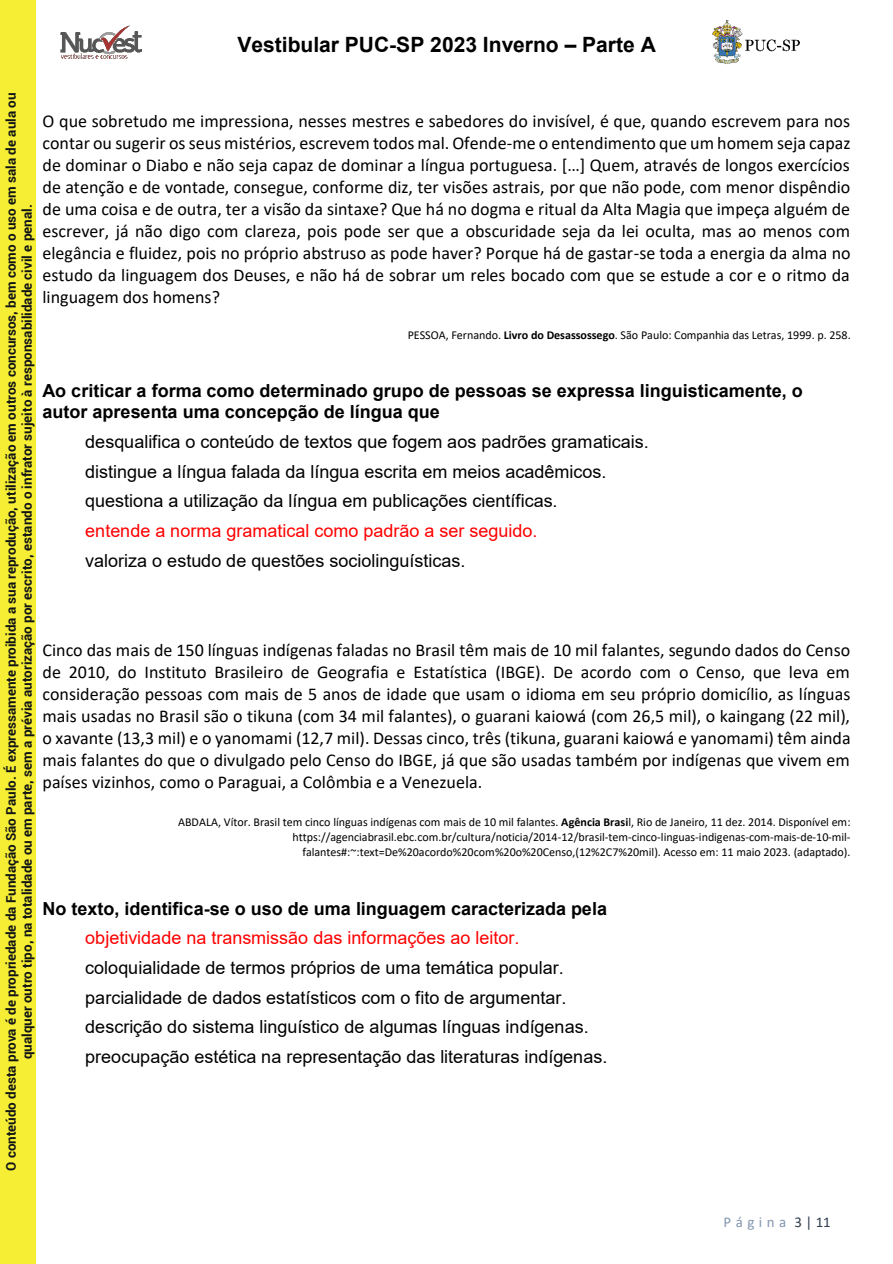
<style>
.page{position:relative;width:893px;height:1264px;background:#fff}
.page>*{position:absolute;margin:0;border:0;box-sizing:border-box;transform-origin:0 0}
.t1{font:700 21px "Arial";color:#000}
.t2{font:18px/21.9px "Calibri";color:#000;text-align:justify}
.t3{font:18px/29.7px "Arial";color:#000}
.t4{font:700 18px/20.7px "Arial";color:#000}
.t5{font:18px "Arial";color:#f00}
.t6{font:15px "Calibri";letter-spacing:.3em;color:#8496b0}
.t7{font:700 13.35px/16px "Roboto";color:#111416;text-align:center}
.t8{font:12px/14.7px "Calibri";letter-spacing:-.005em;color:#000;text-align:right}
.s1{font-weight:700}
.s2{color:#323e4f}
</style>
<div class="page">
<img style="left:60px;top:25px;width:82px;height:34px">
<img style="left:712px;top:20px;width:88px;height:44px">
<div style="left:0;top:0;width:36px;height:1263px;background:#f6ee34"></div>
<p class="t1" style="left:237px;top:29px;width:420px">Vestibular PUC-SP 2023 Inverno – Parte A</p>
<p class="t7" style="left:3px;top:1170px;width:1079px;rotate:-90deg">O conteúdo desta prova é de propriedade da Fundação São Paulo. É expressamente proibida a sua reprodução, utilização em outros concursos, bem como o uso em sala de aula ou qualquer outro tipo, na totalidade ou em parte, sem a prévia autorização por escrito, estando o infrator sujeito à responsabilidade civil e penal.</p>
<p class="t2" style="left:42px;top:111px;width:809px">O que sobretudo me impressiona, nesses mestres e sabedores do invisível, é que, quando escrevem para nos contar ou sugerir os seus mistérios, escrevem todos mal. Ofende-me o entendimento que um homem seja capaz de dominar o Diabo e não seja capaz de dominar a língua portuguesa. […] Quem, através de longos exercícios de atenção e de vontade, consegue, conforme diz, ter visões astrais, por que não pode, com menor dispêndio de uma coisa e de outra, ter a visão da sintaxe? Que há no dogma e ritual da Alta Magia que impeça alguém de escrever, já não digo com clareza, pois pode ser que a obscuridade seja da lei oculta, mas ao menos com elegância e fluidez, pois no próprio abstruso as pode haver? Porque há de gastar-se toda a energia da alma no estudo da linguagem dos Deuses, e não há de sobrar um reles bocado com que se estude a cor e o ritmo da linguagem dos homens?</p>
<p class="t8" style="left:407px;top:327px;width:444px">PESSOA, Fernando. <span class="s1">Livro do Desassossego</span>. São Paulo: Companhia das Letras, 1999. p. 258.</p>
<p class="t4" style="left:42px;top:381px;width:761px">Ao criticar a forma como determinado grupo de pessoas se expressa linguisticamente, o autor apresenta uma concepção de língua que</p>
<p class="t3" style="left:85px;top:426px;width:565px">desqualifica o conteúdo de textos que fogem aos padrões gramaticais. distingue a língua falada da língua escrita em meios acadêmicos. questiona a utilização da língua em publicações científicas.</p>
<p class="t5" style="left:85px;top:518px;width:454px">entende a norma gramatical como padrão a ser seguido.</p>
<p class="t3" style="left:85px;top:545px;width:382px">valoriza o estudo de questões sociolinguísticas.</p>
<p class="t2" style="left:42px;top:640px;width:809px">Cinco das mais de 150 línguas indígenas faladas no Brasil têm mais de 10 mil falantes, segundo dados do Censo de 2010, do Instituto Brasileiro de Geografia e Estatística (IBGE). De acordo com o Censo, que leva em consideração pessoas com mais de 5 anos de idade que usam o idioma em seu próprio domicílio, as línguas mais usadas no Brasil são o tikuna (com 34 mil falantes), o guarani kaiowá (com 26,5 mil), o kaingang (22 mil), o xavante (13,3 mil) e o yanomami (12,7 mil). Dessas cinco, três (tikuna, guarani kaiowá e yanomami) têm ainda mais falantes do que o divulgado pelo Censo do IBGE, já que são usadas também por indígenas que vivem em países vizinhos, como o Paraguai, a Colômbia e a Venezuela.</p>
<p class="t8" style="left:178px;top:815px;width:673px">ABDALA, Vítor. Brasil tem cinco línguas indígenas com mais de 10 mil falantes. <span class="s1">Agência Brasi</span>l, Rio de Janeiro, 11 dez. 2014. Disponível em: https://agenciabrasil.ebc.com.br/cultura/noticia/2014-12/brasil-tem-cinco-linguas-indigenas-com-mais-de-10-mil&shy;falantes#:~:text=De%20acordo%20com%20o%20Censo,(12%2C7%20mil). Acesso em: 11 maio 2023. (adaptado).</p>
<p class="t4" style="left:42px;top:897px;width:566px">No texto, identifica-se o uso de uma linguagem caracterizada pela</p>
<p class="t5" style="left:85px;top:925px;width:435px">objetividade na transmissão das informações ao leitor.</p>
<p class="t3" style="left:85px;top:952px;width:523px">coloquialidade de termos próprios de uma temática popular. parcialidade de dados estatísticos com o fito de argumentar. descrição do sistema linguístico de algumas línguas indígenas. preocupação estética na representação das literaturas indígenas.</p>
<p class="t6" style="left:723px;top:1211px;width:109px">Página <span class="s2">3| 11</span></p>
</div>
